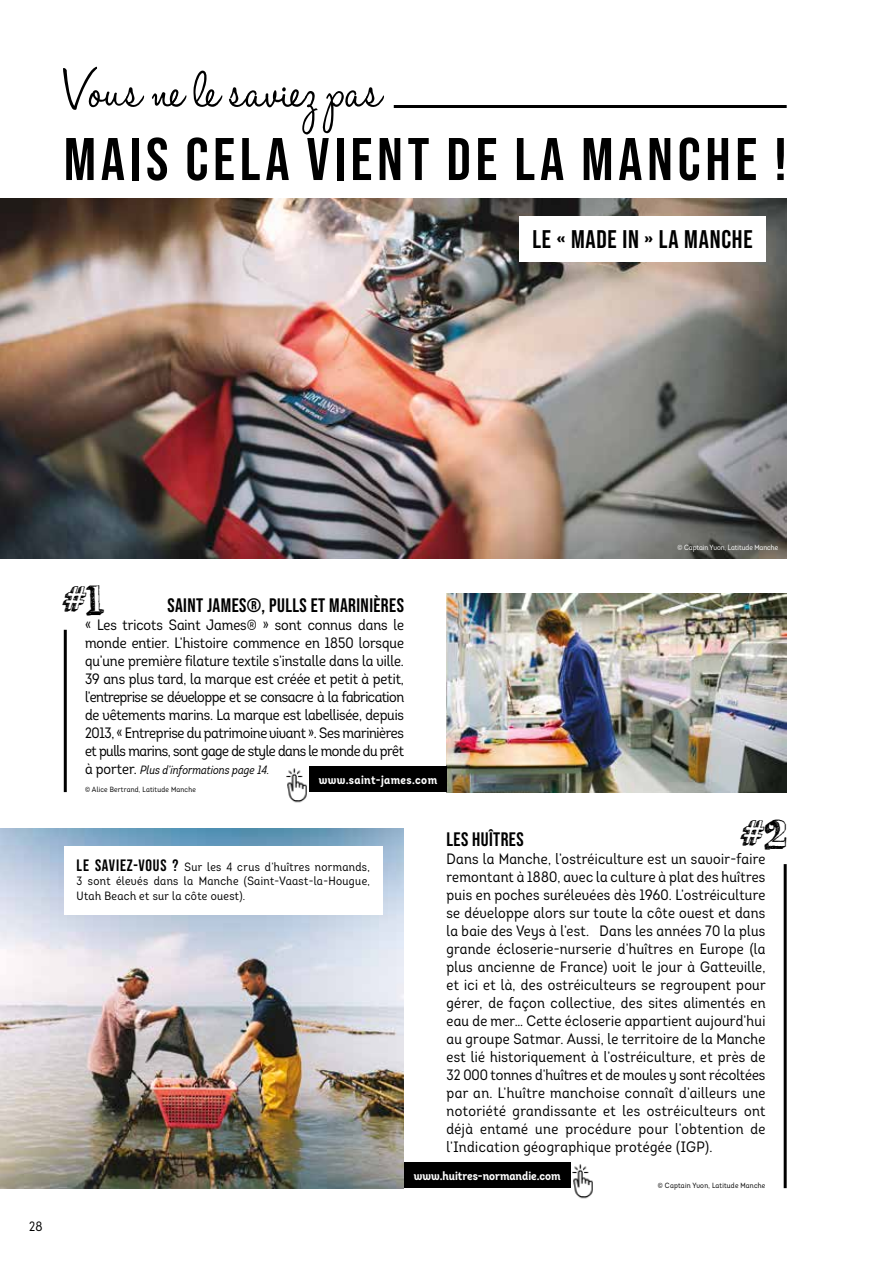
<style>
.page{position:relative;width:893px;height:1263px;background:#fff}
.page>*{position:absolute;margin:0;border:0;box-sizing:border-box;transform-origin:0 0}
.t1{font:67.5px "Halo Handletter";color:#000}
.t2{font:60px "Bebas Neue";letter-spacing:.08em;color:#000}
.t3{font:37.5px "Grutch Shaded";color:#000}
.t4{font:25.5px "Bebas Neue";letter-spacing:.03em;color:#000}
.t5{font:19.5px "Bebas Neue";letter-spacing:.02em;color:#000}
.t6{font:15px/18px "Intro Cond Regular Alt";letter-spacing:-.005em;color:#000;text-align:justify}
.t7{font:13.5px "Intro Cond Regular Alt";color:#000}
.t8{font:12px/14.2px "Intro Cond Regular Alt";letter-spacing:.03em;color:#000;text-align:justify}
.t9{font:italic 12px "Intro Cond";color:#000}
.t10{font:12px "Intro Cond Bold Alt";color:#fff}
.t11{font:12px "Intro Cond Bold Alt";letter-spacing:.03em;color:#fff}
.t12{font:7.5px "Intro Cond Regular Alt";letter-spacing:.03em;color:#000}
.t13{font:7.5px "Intro Cond Regular Alt";color:#fff}
.s1{font-family:"Intro Cond Regular Alt";font-style:normal;font-size:15px}
.s2{font-family:"Bebas Neue";font-size:16.5px}
</style>
<div class="page">
<hr style="left:394px;top:105px;width:393px;height:3px;background:#000">
<img style="left:0;top:198px;width:787px;height:360px">
<div style="left:519px;top:216px;width:246px;height:46px;background:#fff"></div>
<img style="left:446px;top:594px;width:341px;height:198px">
<hr style="left:64px;top:630px;width:3px;height:162px;background:#000">
<hr style="left:784px;top:864px;width:3px;height:324px;background:#000">
<div style="left:309px;top:766px;width:137px;height:26px;background:#000"></div>
<div style="left:404px;top:1162px;width:167px;height:26px;background:#000"></div>
<img style="left:0;top:828px;width:404px;height:360px">
<div style="left:64px;top:846px;width:319px;height:68px;background:#fff"></div>
<img style="left:286px;top:768px;width:21px;height:35px">
<img style="left:572px;top:1164px;width:21px;height:35px">
<h1 class="t1" style="left:64px;top:53px;width:319px">Vous ne le saviez pas</h1>
<h2 class="t2" style="left:64px;top:125px;width:724px">MAIS CELA VIENT DE LA MANCHE !</h2>
<h3 class="t4" style="left:532px;top:225px;width:222px">LE « MADE IN » LA MANCHE</h3>
<p class="t7" style="left:29px;top:1217px;width:15px">28</p>
<h3 class="t3" style="left:64px;top:577px;width:42px">#1</h3>
<h3 class="t5" style="left:167px;top:594px;width:238px">SAINT JAMES®, PULLS ET MARINIÈRES</h3>
<p class="t6" style="left:85px;top:616px;width:321px">« Les tricots Saint James® » sont connus dans le monde entier. L’histoire commence en 1850 lorsque qu’une première filature textile s’installe dans la ville.<br>39 ans plus tard, la marque est créée et petit à petit, l’entreprise se développe et se consacre à la fabrication de vêtements marins. La marque est labellisée, depuis 2013, « Entreprise du patrimoine vivant ». Ses marinières et pulls marins, sont gage de style dans le monde du prêt</p>
<p class="t9" style="left:85px;top:763px;width:186px"><span class="s1">à porter.</span> Plus d’informations page 14.</p>
<p class="t12" style="left:85px;top:785px;width:112px">© Alice Bertrand, Latitude Manche</p>
<p class="t11" style="left:319px;top:772px;width:120px">www.saint-james.com</p>
<p class="t13" style="left:677px;top:542px;width:102px">© Captain Yvon, Latitude Manche</p>
<p class="t8" style="left:77px;top:860px;width:295px"><span class="s2">LE SAVIEZ-VOUS ?</span> Sur les 4 crus d’huîtres normands, 3 sont élevés dans la Manche (Saint-Vaast-la-Hougue, Utah Beach et sur la côte ouest).</p>
<h3 class="t3" style="left:742px;top:812px;width:46px">#2</h3>
<h3 class="t5" style="left:446px;top:828px;width:79px">LES HUÎTRES</h3>
<p class="t6" style="left:446px;top:850px;width:321px">Dans la Manche, l’ostréiculture est un savoir-faire remontant à 1880, avec la culture à plat des huîtres puis en poches surélevées dès 1960. L’ostréiculture se développe alors sur toute la côte ouest et dans la baie des Veys à l’est. Dans les années 70 la plus grande écloserie-nurserie d’huîtres en Europe (la plus ancienne de France) voit le jour à Gatteville, et ici et là, des ostréiculteurs se regroupent pour gérer, de façon collective, des sites alimentés en eau de mer… Cette écloserie appartient aujourd’hui au groupe Satmar. Aussi, le territoire de la Manche est lié historiquement à l’ostréiculture, et près de 32 000 tonnes d’huîtres et de moules y sont récoltées par an. L’huître manchoise connaît d’ailleurs une notoriété grandissante et les ostréiculteurs ont déjà entamé une procédure pour l’obtention de l’Indication géographique protégée (IGP).</p>
<p class="t12" style="left:658px;top:1181px;width:109px">© Captain Yvon, Latitude Manche</p>
<p class="t10" style="left:414px;top:1168px;width:148px">www.huitres-normandie.com</p>
</div>
